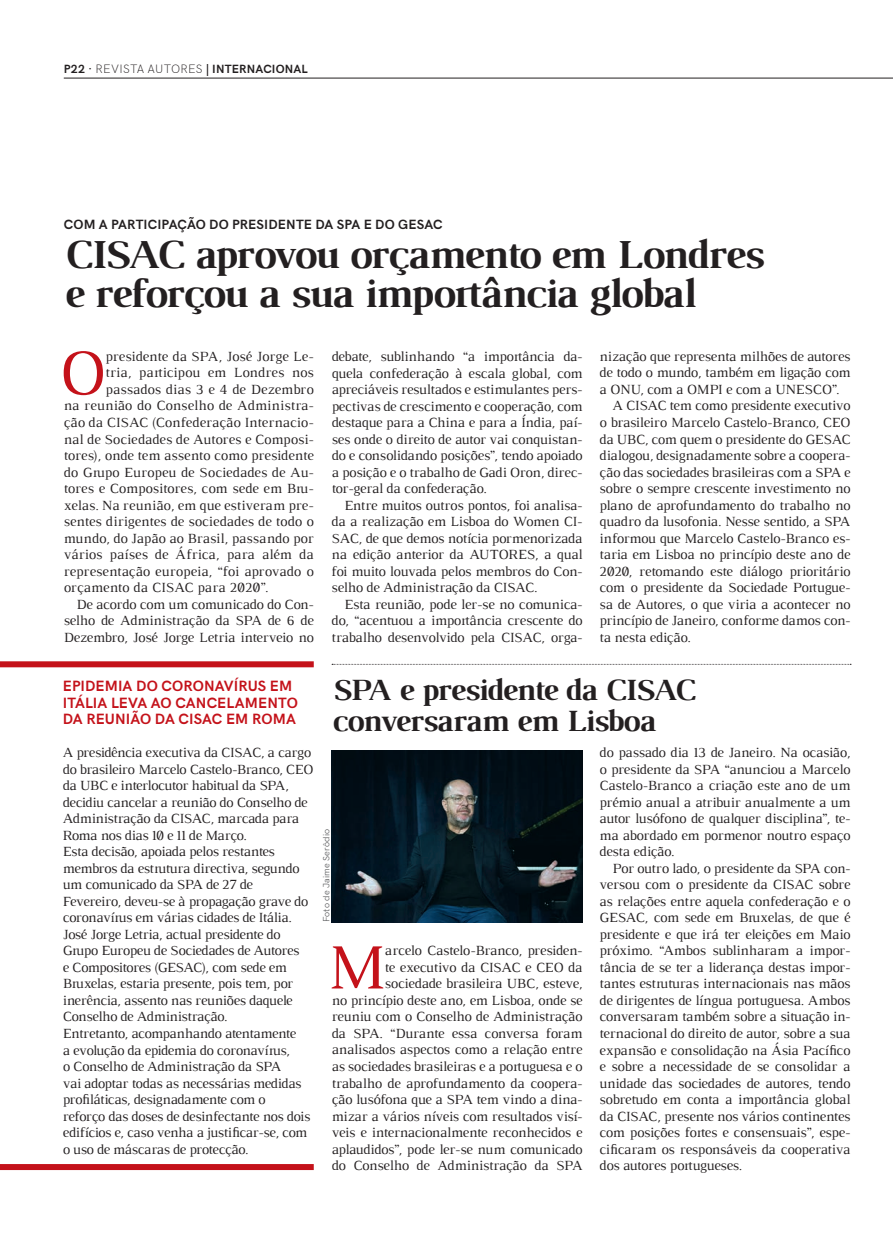
<style>
.page{position:relative;width:893px;height:1234px;background:#fff}
.page>*{position:absolute;margin:0;border:0;box-sizing:border-box;transform-origin:0 0}
.t1{font:65.7px "Luthier";color:#c4121a}
.t2{font:700 42px/39px "Luthier";letter-spacing:-.035em;color:#231f20}
.t3{font:700 31.5px/30.2px "Luthier";letter-spacing:-.035em;color:#231f20}
.t4{font:700 15px/16.5px "HK Grotesk";letter-spacing:.005em;color:#c4121a}
.t5{font:14.25px/16.5px "Luthier";letter-spacing:-.02em;color:#231f20;text-align:justify}
.t6{font:14.25px "Luthier";color:#231f20}
.t7{font:14.25px "Luthier";letter-spacing:.005em;color:#231f20}
.t8{font:700 13.5px "HK Grotesk";letter-spacing:.01em;color:#231f20}
.t9{font:700 12px "HK Grotesk";letter-spacing:.015em;color:#231f20}
.t10{font:9px "HK Grotesk";letter-spacing:.02em;color:#57585a}
.s1{font-weight:300}
</style>
<div class="page">
<hr style="left:64px;top:78px;width:829px;height:1px;background:#231f20">
<img style="left:332px;top:750px;width:251px;height:172px">
<svg style="left:332px;top:663px;width:519px;height:1px"></svg>
<div style="left:0;top:661px;width:314px;height:6px;background:#c4121a"></div>
<div style="left:0;top:1163px;width:314px;height:6px;background:#c4121a"></div>
<p class="t9" style="left:64px;top:63px;width:246px">P22 <span class="s1">· REVISTA AUTORES</span> | INTERNACIONAL</p>
<p class="t8" style="left:64px;top:219px;width:380px">COM A PARTICIPAÇÃO DO PRESIDENTE DA SPA E DO GESAC</p>
<h2 class="t2" style="left:64px;top:237px;width:700px">CISAC aprovou orçamento em Londres e reforçou a sua importância global</h2>
<h1 class="t1" style="left:58px;top:331px;width:49px">O</h1>
<p class="t6" style="left:106px;top:347px;width:210px">presidente da SPA, José Jorge Le-</p>
<p class="t7" style="left:106px;top:364px;width:210px">tria, participou em Londres nos</p>
<p class="t7" style="left:106px;top:380px;width:210px">passados dias 3 e 4 de Dezembro</p>
<p class="t7" style="left:64px;top:397px;width:252px">na reunião do Conselho de Administra-</p>
<p class="t6" style="left:64px;top:413px;width:252px">ção da CISAC (Confederação Internacio-</p>
<p class="t6" style="left:64px;top:430px;width:252px">nal de Sociedades de Autores e Composi-</p>
<p class="t5" style="left:64px;top:447px;width:252px">tores), onde tem assento como presidente</p>
<p class="t6" style="left:64px;top:463px;width:252px">do Grupo Europeu de Sociedades de Au-</p>
<p class="t6" style="left:64px;top:479px;width:252px">tores e Compositores, com sede em Bru-</p>
<p class="t7" style="left:64px;top:496px;width:252px">xelas. Na reunião, em que estiveram pre-</p>
<p class="t6" style="left:64px;top:512px;width:252px">sentes dirigentes de sociedades de todo o</p>
<p class="t5" style="left:64px;top:529px;width:252px">mundo, do Japão ao Brasil, passando por</p>
<p class="t7" style="left:64px;top:545px;width:252px">vários países de África, para além da</p>
<p class="t6" style="left:64px;top:562px;width:252px">representação europeia, “foi aprovado o</p>
<p class="t7" style="left:64px;top:578px;width:206px">orçamento da CISAC para 2020”.</p>
<p class="t5" style="left:76px;top:595px;width:239px">De acordo com um comunicado do Con-</p>
<p class="t5" style="left:64px;top:612px;width:252px">selho de Administração da SPA de 6 de</p>
<p class="t5" style="left:64px;top:628px;width:252px">Dezembro, José Jorge Letria interveio no</p>
<p class="t5" style="left:332px;top:348px;width:252px">debate, sublinhando “a importância da&shy;quela confederação à escala global, com apreciáveis resultados e estimulantes pers&shy;pectivas de crescimento e cooperação, com destaque para a China e para a Índia, paí&shy;ses onde o direito de autor vai conquistan&shy;do e consolidando posições”, tendo apoiado a posição e o trabalho de Gadi Oron, direc&shy;tor-geral da confederação.</p>
<p class="t5" style="left:332px;top:496px;width:252px;text-indent:13px">Entre muitos outros pontos, foi analisa&shy;da a realização em Lisboa do Women CI-SAC, de que demos notícia pormenorizada na edição anterior da AUTORES, a qual foi muito louvada pelos membros do Con&shy;selho de Administração da CISAC.</p>
<p class="t5" style="left:332px;top:595px;width:252px;text-indent:13px">Esta reunião, pode ler-se no comunica&shy;do, “acentuou a importância crescente do trabalho desenvolvido pela CISAC, orga-</p>
<p class="t5" style="left:600px;top:347px;width:252px">nização que representa milhões de autores</p>
<p class="t5" style="left:600px;top:364px;width:252px">de todo o mundo, também em ligação com</p>
<p class="t5" style="left:600px;top:380px;width:241px">a ONU, com a OMPI e com a UNESCO”.</p>
<p class="t5" style="left:612px;top:397px;width:240px">A CISAC tem como presidente executivo</p>
<p class="t5" style="left:600px;top:413px;width:252px">o brasileiro Marcelo Castelo-Branco, CEO</p>
<p class="t5" style="left:600px;top:430px;width:252px">da UBC, com quem o presidente do GESAC</p>
<p class="t5" style="left:600px;top:446px;width:252px">dialogou, designadamente sobre a coopera-</p>
<p class="t5" style="left:600px;top:463px;width:252px">ção das sociedades brasileiras com a SPA e</p>
<p class="t5" style="left:600px;top:480px;width:252px">sobre o sempre crescente investimento no</p>
<p class="t5" style="left:600px;top:496px;width:252px">plano de aprofundamento do trabalho no</p>
<p class="t5" style="left:600px;top:513px;width:252px">quadro da lusofonia. Nesse sentido, a SPA</p>
<p class="t5" style="left:600px;top:529px;width:252px">informou que Marcelo Castelo-Branco es-</p>
<p class="t5" style="left:600px;top:546px;width:252px">taria em Lisboa no princípio deste ano de</p>
<p class="t5" style="left:600px;top:562px;width:252px">2020, retomando este diálogo prioritário</p>
<p class="t5" style="left:600px;top:579px;width:252px">com o presidente da Sociedade Portugue-</p>
<p class="t5" style="left:600px;top:595px;width:252px">sa de Autores, o que viria a acontecer no</p>
<p class="t5" style="left:600px;top:612px;width:252px">princípio de Janeiro, conforme damos con-</p>
<p class="t5" style="left:600px;top:628px;width:93px">ta nesta edição.</p>
<p class="t4" style="left:63px;top:679px;width:237px">EPIDEMIA DO CORONAVÍRUS EM<br>ITÁLIA LEVA AO CANCELAMENTO<br>DA REUNIÃO DA CISAC EM ROMA</p>
<p class="t5" style="left:63px;top:743px;width:252px;text-align:left">A presidência executiva da CISAC, a cargo do brasileiro Marcelo Castelo-Branco, CEO da UBC e interlocutor habitual da SPA, decidiu cancelar a reunião do Conselho de Administração da CISAC, marcada para Roma nos dias 10 e 11 de Março.<br>Esta decisão, apoiada pelos restantes membros da estrutura directiva, segundo um comunicado da SPA de 27 de Fevereiro, deveu-se à propagação grave do coronavírus em várias cidades de Itália.<br>José Jorge Letria, actual presidente do Grupo Europeu de Sociedades de Autores<br>e Compositores (GESAC), com sede em Bruxelas, estaria presente, pois tem, por inerência, assento nas reuniões daquele Conselho de Administração.<br>Entretanto, acompanhando atentamente<br>a evolução da epidemia do coronavírus,<br>o Conselho de Administração da SPA<br>vai adoptar todas as necessárias medidas profiláticas, designadamente com o<br>reforço das doses de desinfectante nos dois edifícios e, caso venha a justificar-se, com o uso de máscaras de protecção.</p>
<h3 class="t3" style="left:332px;top:677px;width:365px">SPA e presidente da CISAC conversaram em Lisboa</h3>
<p class="t10" style="left:323px;top:922px;width:95px;rotate:-90deg">Foto de Jaime Serôdio</p>
<p class="t5" style="left:332px;top:941px;width:252px;text-align:right">arcelo Castelo-Branco, presiden-<br>te executivo da CISAC e CEO da sociedade brasileira UBC, esteve,<br>no princípio deste ano, em Lisboa, onde se reuniu com o Conselho de Administração da SPA. “Durante essa conversa foram analisados aspectos como a relação entre as sociedades brasileiras e a portuguesa e o trabalho de aprofundamento da coopera&shy;ção lusófona que a SPA tem vindo a dina&shy;mizar a vários níveis com resultados visí&shy;veis e internacionalmente reconhecidos e aplaudidos”, pode ler-se num comunicado do Conselho de Administração da SPA</p>
<h1 class="t1" style="left:326px;top:925px;width:60px">M</h1>
<p class="t5" style="left:600px;top:744px;width:252px">do passado dia 13 de Janeiro. Na ocasião, o presidente da SPA “anunciou a Marcelo Castelo-Branco a criação este ano de um prémio anual a atribuir anualmente a um autor lusófono de qualquer disciplina”, te&shy;ma abordado em pormenor noutro espaço desta edição.</p>
<p class="t5" style="left:600px;top:859px;width:252px;text-indent:13px">Por outro lado, o presidente da SPA con&shy;versou com o presidente da CISAC sobre as relações entre aquela confederação e o GESAC, com sede em Bruxelas, de que é presidente e que irá ter eleições em Maio próximo. “Ambos sublinharam a impor&shy;tância de se ter a liderança destas impor&shy;tantes estruturas internacionais nas mãos de dirigentes de língua portuguesa. Ambos conversaram também sobre a situação in&shy;ternacional do direito de autor, sobre a sua expansão e consolidação na Ásia Pacífico e sobre a necessidade de se consolidar a unidade das sociedades de autores, tendo sobretudo em conta a importância global da CISAC, presente nos vários continentes com posições fortes e consensuais”, espe&shy;cificaram os responsáveis da cooperativa dos autores portugueses.</p>
</div>
